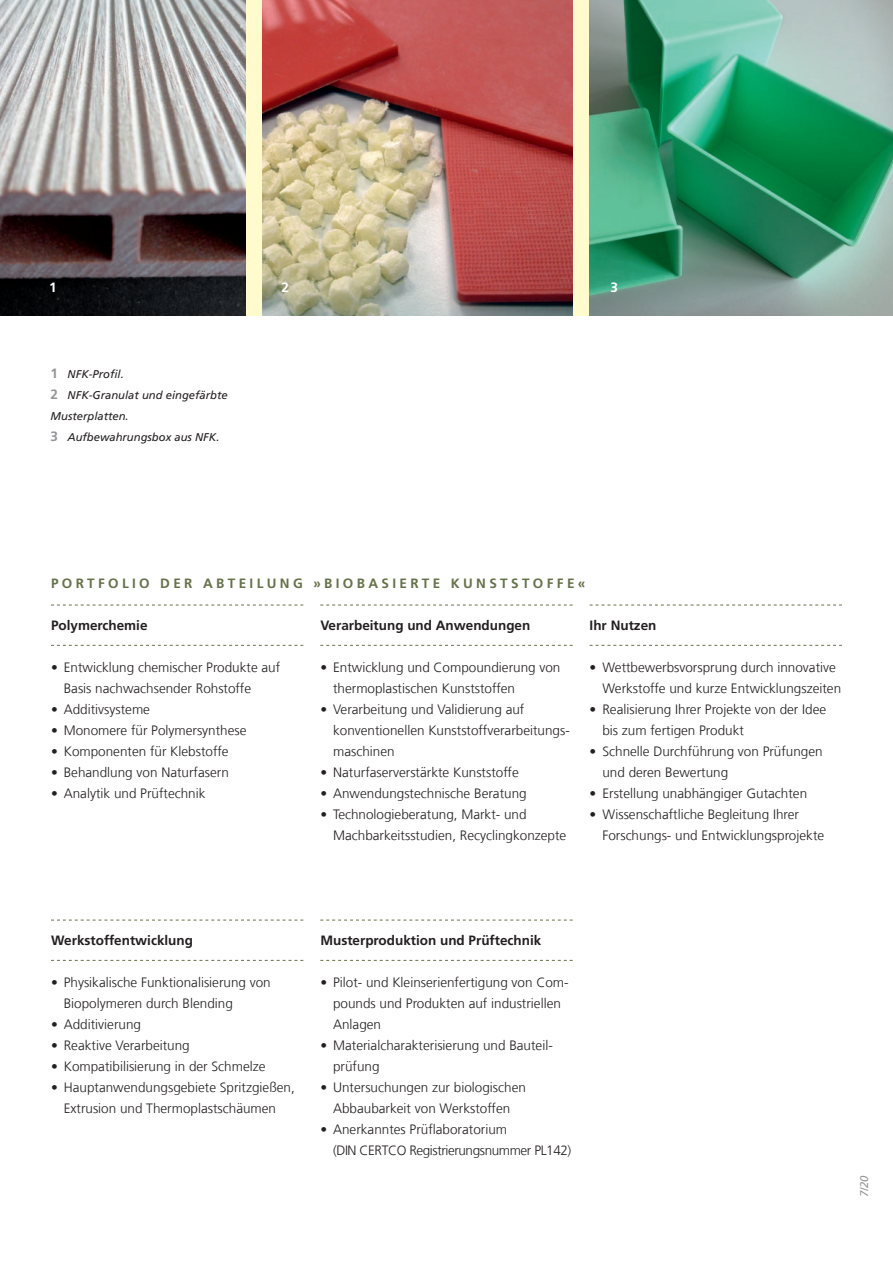
<style>
.page{position:relative;width:893px;height:1263px;background:#fff}
.page>*{position:absolute;margin:0;border:0;box-sizing:border-box;transform-origin:0 0}
.t1{font:300 13.5px/21px "Frutiger LT Com";color:#231f20}
.t2{font:700 13.5px "Frutiger LT Com";color:#231f20}
.t3{font:300 13.5px/21px "Frutiger LT Com";letter-spacing:-.03em;color:#231f20}
.t4{font:700 13.5px "Frutiger LT Com";letter-spacing:.25em;color:#657249}
.t5{font:700 13.5px "Frutiger LT Com";color:#fff}
.t6{font:italic 11.25px/21px "Frutiger LT Com";color:#231f20}
.t7{font:italic 11.25px "Frutiger LT Com";color:#939598}
.s1{font-weight:700;font-style:normal;font-size:13.5px;color:#939598}
</style>
<div class="page">
<div style="left:0;top:0;width:893px;height:315px;background:#fffbcc"></div>
<svg style="left:320px;top:605px;width:253px;height:1px"></svg>
<svg style="left:320px;top:645px;width:253px;height:1px"></svg>
<svg style="left:320px;top:920px;width:253px;height:1px"></svg>
<svg style="left:320px;top:960px;width:253px;height:1px"></svg>
<svg style="left:590px;top:605px;width:252px;height:1px"></svg>
<svg style="left:590px;top:645px;width:252px;height:1px"></svg>
<svg style="left:51px;top:605px;width:252px;height:1px"></svg>
<svg style="left:51px;top:645px;width:252px;height:1px"></svg>
<svg style="left:51px;top:920px;width:252px;height:1px"></svg>
<svg style="left:51px;top:960px;width:252px;height:1px"></svg>
<img style="left:590px;top:0;width:303px;height:315px">
<img style="left:0;top:0;width:245px;height:315px">
<img style="left:262px;top:0;width:311px;height:315px">
<p class="t5" style="left:49px;top:279px;width:9px">1</p>
<p class="t5" style="left:281px;top:279px;width:9px">2</p>
<p class="t5" style="left:610px;top:279px;width:9px">3</p>
<p class="t6" style="left:51px;top:364px;width:179px"><span class="s1">1</span> NFK-Profil.<br><span class="s1">2</span> NFK-Granulat und eingefärbte<br>Musterplatten.<br><span class="s1">3</span> Aufbewahrungsbox aus NFK.</p>
<p class="t4" style="left:51px;top:575px;width:536px">PORTFOLIO DER ABTEILUNG »BIOBASIERTE KUNSTSTOFFE«</p>
<p class="t2" style="left:51px;top:617px;width:98px">Polymerchemie</p>
<p class="t1" style="left:64px;top:657px;width:218px;text-indent:-13px">• Entwicklung chemischer Produkte auf<br>Basis nachwachsender Rohstoffe</p>
<p class="t1" style="left:51px;top:699px;width:100px">• Additivsysteme</p>
<p class="t1" style="left:51px;top:720px;width:197px">• Monomere für Polymersynthese</p>
<p class="t1" style="left:51px;top:741px;width:179px">• Komponenten für Klebstoffe</p>
<p class="t1" style="left:51px;top:762px;width:180px">• Behandlung von Naturfasern</p>
<p class="t1" style="left:51px;top:783px;width:156px">• Analytik und Prüftechnik</p>
<p class="t2" style="left:320px;top:617px;width:212px">Verarbeitung und Anwendungen</p>
<p class="t1" style="left:333px;top:657px;width:229px;text-indent:-13px">• Entwicklung und Compoundierung von thermoplastischen Kunststoffen</p>
<p class="t1" style="left:333px;top:699px;width:238px;text-indent:-13px">• Verarbeitung und Validierung auf konventionellen Kunststoffverarbeitungs&shy;maschinen</p>
<p class="t1" style="left:320px;top:762px;width:200px">• Naturfaserverstärkte Kunststoffe</p>
<p class="t1" style="left:320px;top:783px;width:208px">• Anwendungstechnische Beratung</p>
<p class="t1" style="left:333px;top:804px;width:235px;text-indent:-13px">• Technologieberatung, Markt- und<br>Machbarkeitsstudien, Recyclingkonzepte</p>
<p class="t2" style="left:590px;top:617px;width:68px">Ihr Nutzen</p>
<p class="t1" style="left:602px;top:657px;width:240px;text-indent:-13px">• Wettbewerbsvorsprung durch innovative<br>Werkstoffe und kurze Entwicklungszeiten</p>
<p class="t1" style="left:602px;top:699px;width:225px;text-indent:-13px">• Realisierung Ihrer Projekte von der Idee bis zum fertigen Produkt</p>
<p class="t1" style="left:602px;top:741px;width:222px;text-indent:-13px">• Schnelle Durchführung von Prüfungen und deren Bewertung</p>
<p class="t1" style="left:590px;top:783px;width:219px">• Erstellung unabhängiger Gutachten</p>
<p class="t1" style="left:602px;top:804px;width:223px;text-indent:-13px">• Wissenschaftliche Begleitung Ihrer<br>Forschungs- und Entwicklungsprojekte</p>
<p class="t2" style="left:51px;top:932px;width:144px">Werkstoffentwicklung</p>
<p class="t1" style="left:64px;top:972px;width:209px;text-indent:-13px">• Physikalische Funktionalisierung von<br>Biopolymeren durch Blending</p>
<p class="t1" style="left:51px;top:1014px;width:92px">• Additivierung</p>
<p class="t1" style="left:51px;top:1035px;width:140px">• Reaktive Verarbeitung</p>
<p class="t1" style="left:51px;top:1056px;width:216px">• Kompatibilisierung in der Schmelze</p>
<p class="t1" style="left:51px;top:1077px;width:245px;text-align:center">• Hauptanwendungsgebiete Spritzgießen,<br>Extrusion und Thermoplastschäumen</p>
<p class="t2" style="left:320px;top:932px;width:223px">Musterproduktion und Prüftechnik</p>
<p class="t1" style="left:333px;top:972px;width:237px;text-indent:-13px">• Pilot- und Kleinserienfertigung von Com&shy;pounds und Produkten auf industriellen<br>Anlagen</p>
<p class="t1" style="left:333px;top:1035px;width:221px;text-indent:-13px">• Materialcharakterisierung und Bauteil&shy;prüfung</p>
<p class="t1" style="left:320px;top:1077px;width:207px;text-align:center">• Untersuchungen zur biologischen<br>Abbaubarkeit von Werkstoffen</p>
<p class="t3" style="left:333px;top:1119px;width:240px;text-indent:-13px">• Anerkanntes Prüflaboratorium<br>(DIN CERTCO Registrierungsnummer PL142)</p>
<p class="t7" style="left:858px;top:1197px;width:23px;rotate:-90deg">7/20</p>
</div>
